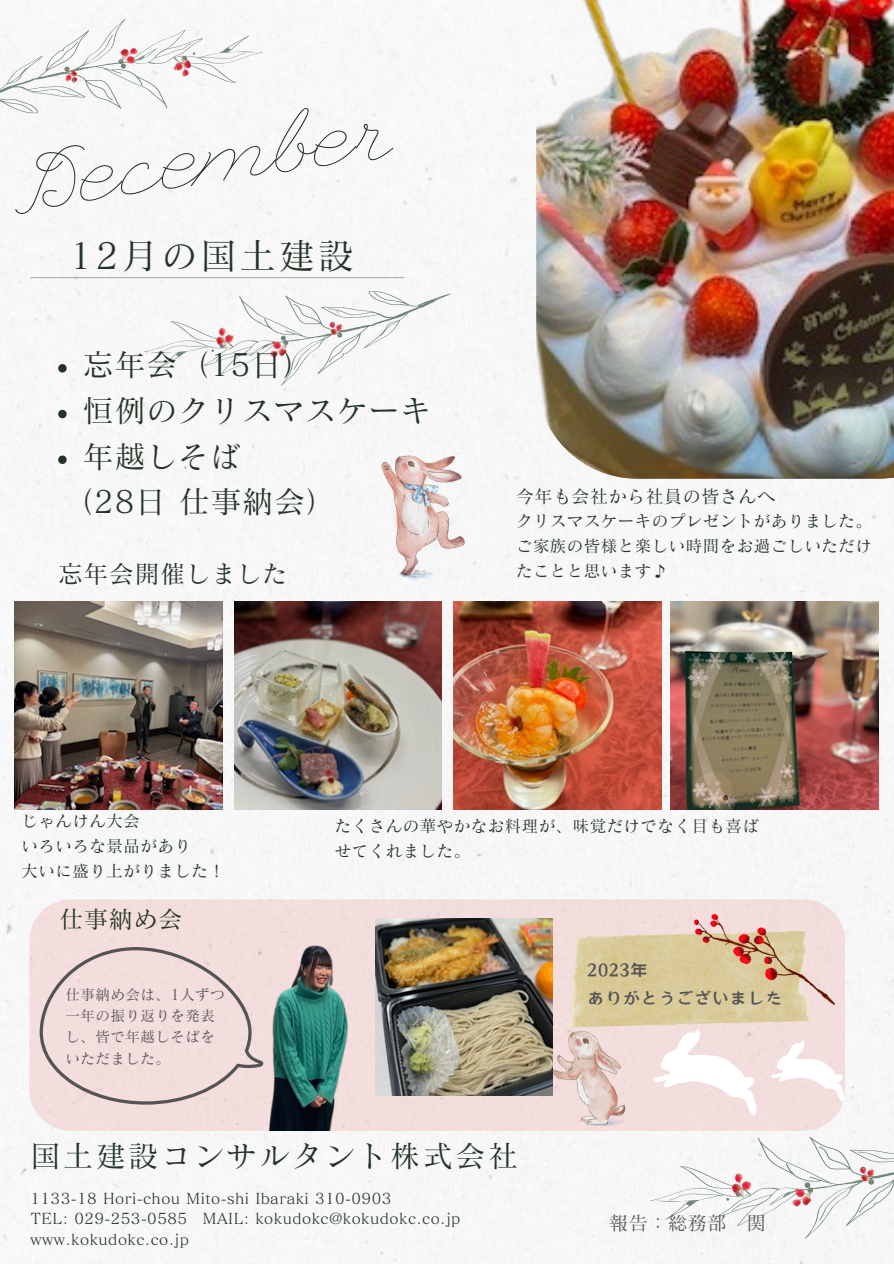
<style>
.page{position:relative;width:894px;height:1264px;background:#fff}
.page>*{position:absolute;margin:0;border:0;box-sizing:border-box;transform-origin:0 0}
.t1{font:90px "League Script";color:#233427}
.t2{font:36px "Canva Matisse Pro N M";letter-spacing:.09em;color:#233427}
.t3{font:30.75px "Canva Matisse Pro N M";letter-spacing:.03em;color:#233427}
.t4{font:30px "Canva Matisse Pro N M";letter-spacing:.09em;color:#233427}
.t5{font:24.75px "Canva Matisse Pro N M";letter-spacing:.03em;color:#233427}
.t6{font:24px "Canva Matisse Pro N M";letter-spacing:.03em;color:#233427}
.t7{font:19.2px "Canva Matisse Pro N M";color:#545454}
.t8{font:19.05px "Canva Bumper Crop JP";letter-spacing:.03em;color:#545454}
.t9{font:18px "Canva Matisse Pro N M";letter-spacing:.03em;color:#233427}
.t10{font:16.5px/24.8px "Canva Matisse Pro N M";letter-spacing:.03em;color:#233427}
.t11{font:15px "Canva Matisse Pro N M";letter-spacing:.03em;color:#233427}
.t12{font:14.55px/21.3px "Canva Matisse Pro N M";letter-spacing:.03em;color:#545454}
</style>
<div class="page">
<img style="left:0;top:0;width:893px;height:1263px">
<div style="left:29px;top:899px;width:815px;height:231px;background:#f3dddd"></div>
<svg style="left:650px;top:1131px;width:243px;height:107px"></svg>
<img style="left:727px;top:1170px;width:27px;height:30px">
<img style="left:786px;top:1181px;width:30px;height:30px">
<img style="left:855px;top:1163px;width:23px;height:22px">
<svg style="left:0;top:19px;width:263px;height:94px"></svg>
<img style="left:170px;top:53px;width:24px;height:26px">
<img style="left:115px;top:43px;width:26px;height:26px">
<img style="left:60px;top:66px;width:20px;height:20px">
<svg style="left:144px;top:291px;width:307px;height:94px"></svg>
<img style="left:212px;top:325px;width:25px;height:26px">
<img style="left:265px;top:335px;width:26px;height:26px">
<img style="left:326px;top:319px;width:20px;height:19px">
<hr style="left:30px;top:277px;width:374px;height:1px;background:#b5adaa">
<img style="left:536px;top:0;width:357px;height:479px">
<img style="left:15px;top:602px;width:207px;height:207px">
<img style="left:453px;top:602px;width:208px;height:207px">
<img style="left:234px;top:602px;width:208px;height:207px">
<img style="left:670px;top:602px;width:208px;height:207px">
<img style="left:498px;top:918px;width:54px;height:177px">
<img style="left:217px;top:848px;width:281px;height:282px">
<svg style="left:40px;top:947px;width:223px;height:157px"></svg>
<img style="left:566px;top:918px;width:257px;height:109px">
<svg style="left:653px;top:1025px;width:104px;height:91px"></svg>
<svg style="left:771px;top:1038px;width:73px;height:64px"></svg>
<img style="left:694px;top:914px;width:140px;height:90px">
<img style="left:549px;top:1029px;width:79px;height:100px">
<img style="left:381px;top:450px;width:83px;height:133px">
<svg style="left:58px;top:364px;width:9px;height:8px"></svg>
<svg style="left:58px;top:410px;width:9px;height:8px"></svg>
<svg style="left:58px;top:455px;width:9px;height:9px"></svg>
<p class="t1" style="left:15px;top:145px;width:376px;rotate:-8deg">December</p>
<p class="t2" style="left:70px;top:237px;width:286px">12月の国土建設</p>
<p class="t3" style="left:83px;top:349px;width:232px">忘年会（15日）</p>
<p class="t3" style="left:83px;top:395px;width:350px">恒例のクリスマスケーキ</p>
<p class="t3" style="left:83px;top:440px;width:159px">年越しそば</p>
<p class="t3" style="left:62px;top:486px;width:276px">（28日 仕事納会）</p>
<p class="t5" style="left:58px;top:561px;width:230px">忘年会開催しました</p>
<p class="t9" style="left:516px;top:487px;width:260px">今年も会社から社員の皆さんへ</p>
<p class="t10" style="left:516px;top:509px;width:357px">クリスマスケーキのプレゼントがありました。</p>
<p class="t10" style="left:516px;top:533px;width:357px">ご家族の皆様と楽しい時間をお過ごしいただけ</p>
<p class="t10" style="left:516px;top:558px;width:154px">たことと思います♪</p>
<p class="t10" style="left:22px;top:808px;width:120px">じゃんけん大会</p>
<p class="t10" style="left:22px;top:833px;width:171px">いろいろな景品があり</p>
<p class="t10" style="left:22px;top:858px;width:205px">大いに盛り上がりました！</p>
<p class="t6" style="left:59px;top:907px;width:124px">仕事納め会</p>
<p class="t12" style="left:65px;top:983px;width:161px">仕事納め会は、1人ずつ一年の振り返りを発表し、皆で年越しそばをいただました。</p>
<p class="t10" style="left:335px;top:813px;width:425px">たくさんの華やかなお料理が、味覚だけでなく目も喜ばせてくれました。</p>
<p class="t8" style="left:587px;top:959px;width:61px">2023年</p>
<p class="t8" style="left:587px;top:987px;width:196px">ありがとうございました</p>
<p class="t4" style="left:30px;top:1140px;width:489px">国土建設コンサルタント株式会社</p>
<p class="t11" style="left:30px;top:1190px;width:362px">1133-18 Hori-chou Mito-shi Ibaraki 310-0903</p>
<p class="t11" style="left:30px;top:1211px;width:431px">TEL: 029-253-0585 MAIL: kokudokc@kokudokc.co.jp</p>
<p class="t11" style="left:30px;top:1231px;width:160px">www.kokudokc.co.jp</p>
<p class="t7" style="left:608px;top:1212px;width:159px">報告：総務部 関</p>
</div>
